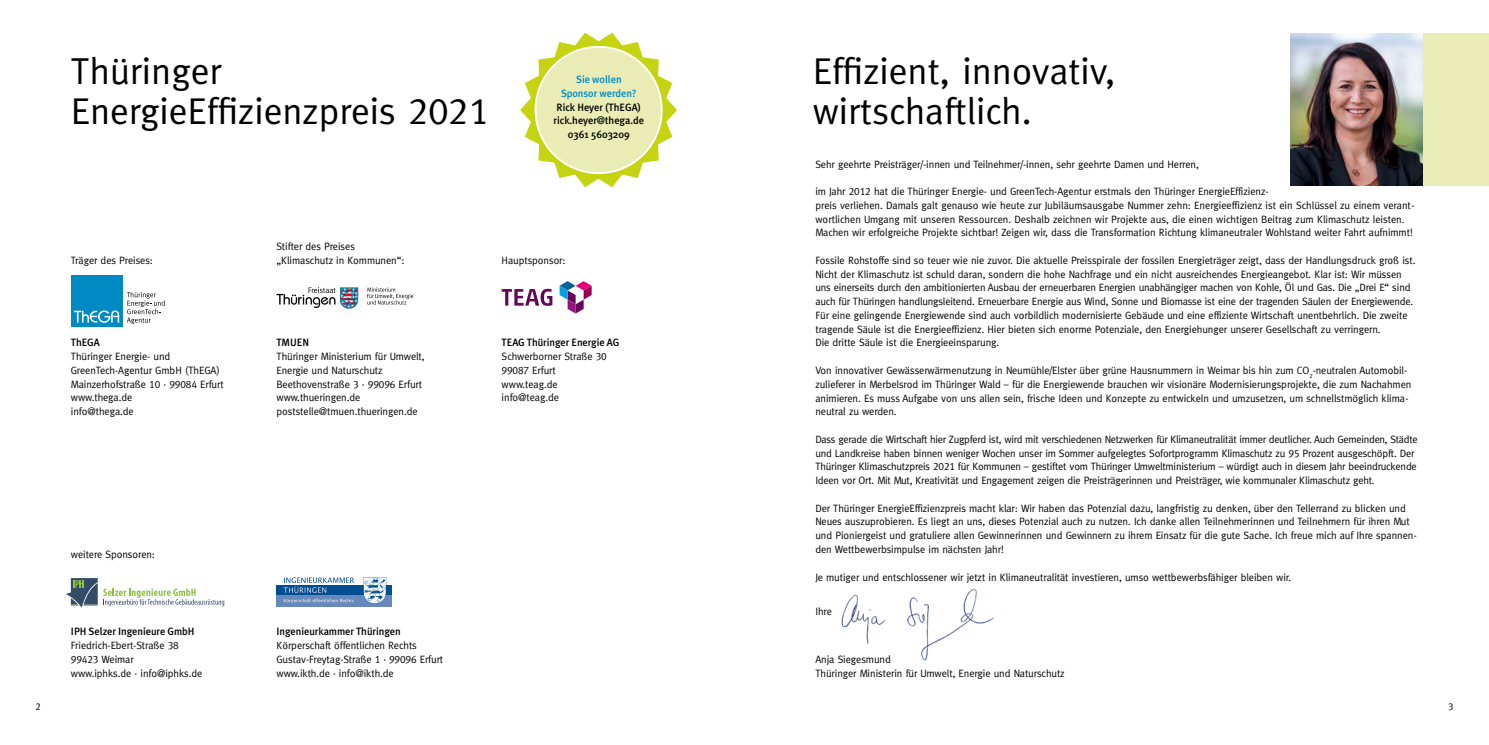
<style>
.page{position:relative;width:1489px;height:745px;background:#fff}
.page>*{position:absolute;margin:0;border:0;box-sizing:border-box;transform-origin:0 0}
.t1{font:37.5px/40px "Meta";color:#000}
.t2{font:10.62px/13.8px "Meta";letter-spacing:-.005em;color:#000}
.t3{font:500 10.62px/13.8px "Meta Plus";letter-spacing:-.005em;color:#000;text-align:center}
.t4{font:500 10.62px/13.8px "Meta Plus";letter-spacing:-.005em;color:#008ac3;text-align:center}
.t5{font:10px "Meta Caps";color:#000}
.s1{font-family:"Meta Caps"}
</style>
<div class="page">
<div style="left:1290px;top:34px;width:198px;height:152px;background:#e9ecb5"></div>
<img style="left:1290px;top:34px;width:132px;height:151px">
<svg style="left:66px;top:578px;width:158px;height:29px"></svg>
<img style="left:841px;top:589px;width:153px;height:71px">
<div style="left:71px;top:275px;width:51px;height:51px;background:#008ac3"></div>
<svg style="left:74px;top:310px;width:45px;height:12px"></svg>
<svg style="left:127px;top:292px;width:38px;height:32px"></svg>
<svg style="left:367px;top:287px;width:46px;height:17px"></svg>
<svg style="left:276px;top:287px;width:82px;height:21px"></svg>
<svg style="left:559px;top:281px;width:32px;height:32px"></svg>
<svg style="left:501px;top:288px;width:51px;height:18px"></svg>
<div style="left:276px;top:585px;width:116px;height:9px;background:#004d91"></div>
<div style="left:276px;top:594px;width:116px;height:12px;background:#68b"></div>
<svg style="left:363px;top:577px;width:23px;height:26px"></svg>
<svg style="left:283px;top:577px;width:71px;height:15px"></svg>
<svg style="left:284px;top:598px;width:69px;height:4px"></svg>
<svg style="left:520px;top:33px;width:157px;height:154px"></svg>
<svg style="left:534px;top:46px;width:128px;height:128px"></svg>
<div style="left:536px;top:48px;width:124px;height:124px;background:#e9ecb5;border-radius:50%"></div>
<h1 class="t1" style="left:71px;top:50px;width:419px">Thüringer<br>EnergieEffizienzpreis <span class="s1">2021</span></h1>
<p class="t4" style="left:561px;top:72px;width:77px">Sie wollen<br>Sponsor werden?</p>
<p class="t3" style="left:553px;top:100px;width:92px">Rick Heyer (ThEGA) rick.heyer@thega.de<br>0361 5603209</p>
<p class="t2" style="left:71px;top:253px;width:84px">Träger des Preises:</p>
<p class="t3" style="left:71px;top:335px;width:31px">ThEGA</p>
<p class="t2" style="left:71px;top:349px;width:154px">Thüringer Energie- und<br>GreenTech-Agentur GmbH (ThEGA)<br>Mainzerhofstraße <span class="s1">10</span> · <span class="s1">99084</span> Erfurt www.thega.de<br>info@thega.de</p>
<p class="t2" style="left:276px;top:239px;width:130px">Stifter des Preises „Klimaschutz in Kommunen“:</p>
<p class="t3" style="left:276px;top:335px;width:34px">TMUEN</p>
<p class="t2" style="left:276px;top:349px;width:150px">Thüringer Ministerium für Umwelt,<br>Energie und Naturschutz<br>Beethovenstraße <span class="s1">3</span> · <span class="s1">99096</span> Erfurt www.thueringen.de poststelle@tmuen.thueringen.de</p>
<p class="t2" style="left:501px;top:253px;width:66px">Hauptsponsor:</p>
<p class="t3" style="left:501px;top:335px;width:119px">TEAG Thüringer Energie AG</p>
<p class="t2" style="left:501px;top:349px;width:107px">Schwerborner Straße <span class="s1">30<br>99087</span> Erfurt www.teag.de info@teag.de</p>
<p class="t5" style="left:35px;top:699px;width:7px">2</p>
<p class="t2" style="left:71px;top:547px;width:86px">weitere Sponsoren:</p>
<p class="t3" style="left:71px;top:624px;width:125px">IPH Selzer Ingenieure GmbH</p>
<p class="t2" style="left:71px;top:638px;width:133px">Friedrich-Ebert-Straße <span class="s1">38<br>99423</span> Weimar<br>www.iphks.de · info@iphks.de</p>
<p class="t3" style="left:276px;top:624px;width:126px">Ingenieurkammer Thüringen</p>
<p class="t2" style="left:276px;top:638px;width:168px">Körperschaft öffentlichen Rechts<br>Gustav-Freytag-Straße <span class="s1">1</span> · <span class="s1">99096</span> Erfurt www.ikth.de · info@ikth.de</p>
<h1 class="t1" style="left:812px;top:50px;width:304px">Effizient, innovativ, wirtschaftlich.</h1>
<p class="t2" style="left:815px;top:157px;width:385px">Sehr geehrte Preisträger/-innen und Teilnehmer/-innen, sehr geehrte Damen und Herren,</p>
<p class="t2" style="left:815px;top:184px;width:600px">im Jahr <span class="s1">2012</span> hat die Thüringer Energie- und GreenTech-Agentur erstmals den Thüringer EnergieEffizienz-<br>preis verliehen. Damals galt genauso wie heute zur Jubiläumsausgabe Nummer zehn: Energieeffizienz ist ein Schlüssel zu einem verant&shy;wortlichen Umgang mit unseren Ressourcen. Deshalb zeichnen wir Projekte aus, die einen wichtigen Beitrag zum Klimaschutz leisten.<br>Machen wir erfolgreiche Projekte sichtbar! Zeigen wir, dass die Transformation Richtung klimaneutraler Wohlstand weiter Fahrt aufnimmt!</p>
<p class="t2" style="left:815px;top:253px;width:601px">Fossile Rohstoffe sind so teuer wie nie zuvor. Die aktuelle Preisspirale der fossilen Energieträger zeigt, dass der Handlungsdruck groß ist.<br>Nicht der Klimaschutz ist schuld daran, sondern die hohe Nachfrage und ein nicht ausreichendes Energieangebot. Klar ist: Wir müssen uns einerseits durch den ambitionierten Ausbau der erneuerbaren Energien unabhängiger machen von Kohle, Öl und Gas. Die „Drei E“ sind auch für Thüringen handlungsleitend. Erneuerbare Energie aus Wind, Sonne und Biomasse ist eine der tragenden Säulen der Energiewende.<br>Für eine gelingende Energiewende sind auch vorbildlich modernisierte Gebäude und eine effiziente Wirtschaft unentbehrlich. Die zweite tragende Säule ist die Energieeffizienz. Hier bieten sich enorme Potenziale, den Energiehunger unserer Gesellschaft zu verringern.<br>Die dritte Säule ist die Energieeinsparung.</p>
<p class="t2" style="left:815px;top:363px;width:597px">Von innovativer Gewässerwärmenutzung in Neumühle/Elster über grüne Hausnummern in Weimar bis hin zum CO<sub>2</sub>-neutralen Automobil&shy;zulieferer in Merbelsrod im Thüringer Wald – für die Energiewende brauchen wir visionäre Modernisierungsprojekte, die zum Nachahmen animieren. Es muss Aufgabe von uns allen sein, frische Ideen und Konzepte zu entwickeln und umzusetzen, um schnellstmöglich klima&shy;neutral zu werden.</p>
<p class="t2" style="left:815px;top:432px;width:603px">Dass gerade die Wirtschaft hier Zugpferd ist, wird mit verschiedenen Netzwerken für Klimaneutralität immer deutlicher. Auch Gemeinden, Städte und Landkreise haben binnen weniger Wochen unser im Sommer aufgelegtes Sofortprogramm Klimaschutz zu <span class="s1">95</span> Prozent ausgeschöpft. Der Thüringer Klimaschutzpreis <span class="s1">2021</span> für Kommunen – gestiftet vom Thüringer Umweltministerium – würdigt auch in diesem Jahr beeindruckende Ideen vor Ort. Mit Mut, Kreativität und Engagement zeigen die Preisträgerinnen und Preisträger, wie kommunaler Klimaschutz geht.</p>
<p class="t2" style="left:815px;top:500px;width:603px">Der Thüringer EnergieEffizienzpreis macht klar: Wir haben das Potenzial dazu, langfristig zu denken, über den Tellerrand zu blicken und Neues auszuprobieren. Es liegt an uns, dieses Potenzial auch zu nutzen. Ich danke allen Teilnehmerinnen und Teilnehmern für ihren Mut und Pioniergeist und gratuliere allen Gewinnerinnen und Gewinnern zu ihrem Einsatz für die gute Sache. Ich freue mich auf Ihre spannen&shy;den Wettbewerbsimpulse im nächsten Jahr!</p>
<p class="t2" style="left:815px;top:569px;width:477px">Je mutiger und entschlossener wir jetzt in Klimaneutralität investieren, umso wettbewerbsfähiger bleiben wir.</p>
<p class="t2" style="left:815px;top:604px;width:18px">Ihre</p>
<p class="t2" style="left:815px;top:652px;width:251px">Anja Siegesmund<br>Thüringer Ministerin für Umwelt, Energie und Naturschutz</p>
<p class="t5" style="left:1448px;top:699px;width:7px">3</p>
</div>
